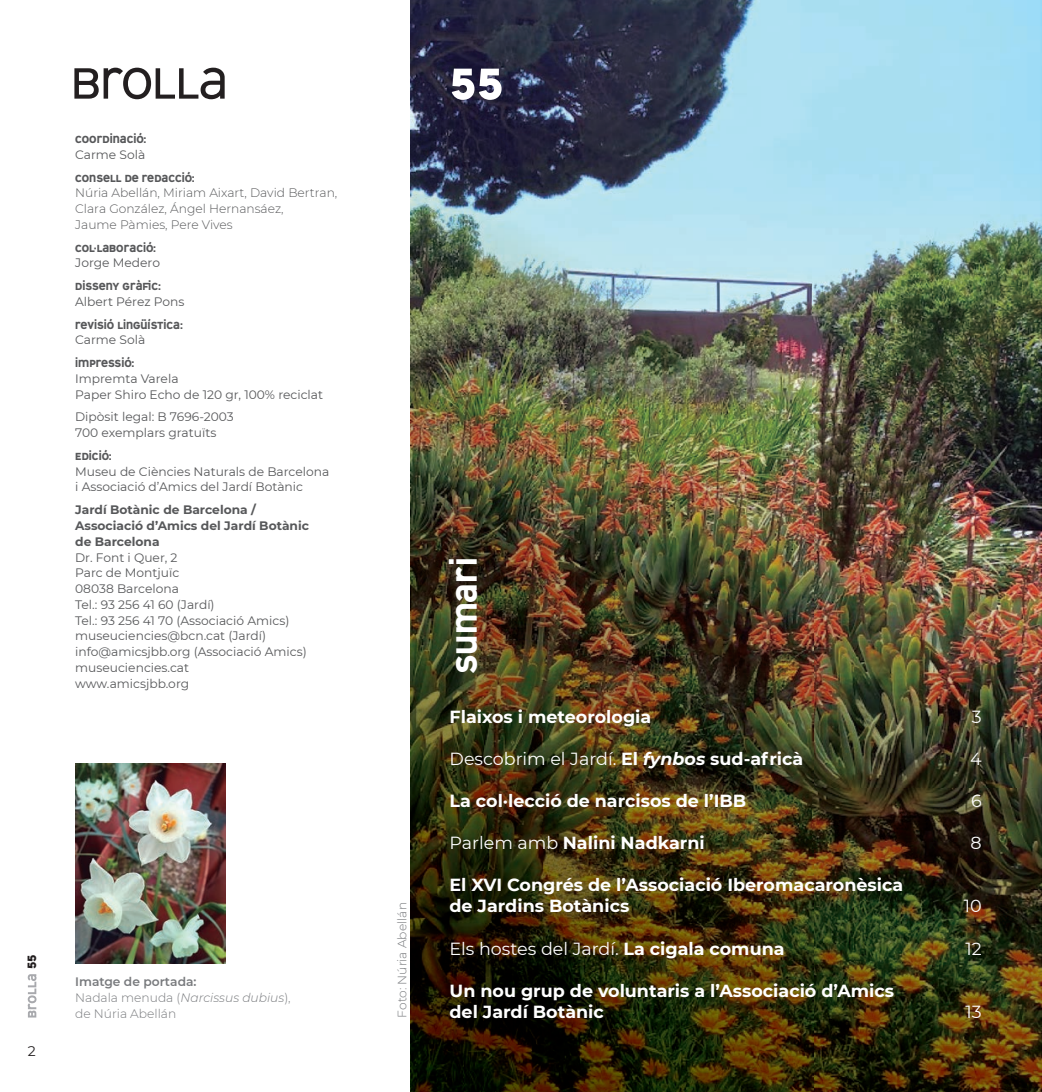
<style>
.page{position:relative;width:1042px;height:1092px;background:#fff}
.page>*{position:absolute;margin:0;border:0;box-sizing:border-box;transform-origin:0 0}
.t1{font:52.5px "Designal BW20";color:#fff}
.t2{font:35px "Designal BW20";color:#fff}
.t3{font:700 17.5px/21px "Montserrat";color:#fff}
.t4{font:17.5px "Montserrat";color:#fff}
.t5{font:14.35px "Designal BW20";color:#231f20}
.t6{font:14px "Montserrat";color:#231f20}
.t7{font:12.25px/15.8px "Montserrat";color:#57585a}
.t8{font:12.25px "Designal BW20";color:#57585a}
.t9{font:300 12.25px/15.8px "Montserrat";color:#57585a}
.t10{font:300 12.25px/15.8px "Montserrat";color:#787a7d}
.t11{font:700 12.25px/15.8px "Montserrat";color:#57585a}
.s1{font-weight:600}
.s2{font-style:italic}
.s3{font-weight:700}
.s4{font-weight:700;font-style:italic}
.s5{font-weight:400}
</style>
<div class="page">
<svg style="left:28px;top:974px;width:9px;height:43px"></svg>
<img style="left:411px;top:0;width:631px;height:1091px">
<img style="left:75px;top:763px;width:150px;height:200px">
<svg style="left:74px;top:68px;width:151px;height:31px"></svg>
<p class="t8" style="left:75px;top:133px;width:73px">COORDINACIÓ:</p>
<p class="t7" style="left:75px;top:146px;width:72px">Carme Solà</p>
<p class="t8" style="left:75px;top:171px;width:121px">CONSELL DE REDACCIÓ:</p>
<p class="t9" style="left:75px;top:185px;width:264px">Núria Abellán, Miriam Aixart, David Bertran,<br>Clara González, Ángel Hernansáez,<br>Jaume Pàmies, Pere Vives</p>
<p class="t8" style="left:75px;top:241px;width:82px">COL·LABORACIÓ:</p>
<p class="t7" style="left:75px;top:255px;width:86px">Jorge Medero</p>
<p class="t8" style="left:75px;top:280px;width:87px">DISSENY GRÀFIC:</p>
<p class="t7" style="left:75px;top:293px;width:111px">Albert Pérez Pons</p>
<p class="t8" style="left:75px;top:318px;width:109px">REVISIÓ LINGÜÍSTICA:</p>
<p class="t7" style="left:75px;top:332px;width:72px">Carme Solà</p>
<p class="t8" style="left:75px;top:357px;width:61px">IMPRESSIÓ:</p>
<p class="t7" style="left:75px;top:370px;width:249px">Impremta Varela<br>Paper Shiro Echo de 120 gr, 100% reciclat</p>
<p class="t7" style="left:75px;top:409px;width:160px">Dipòsit legal: B 7696-2003<br>700 exemplars gratuïts</p>
<p class="t8" style="left:75px;top:449px;width:38px">EDICIÓ:</p>
<p class="t7" style="left:75px;top:463px;width:256px">Museu de Ciències Naturals de Barcelona i Associació d’Amics del Jardí Botànic</p>
<p class="t11" style="left:75px;top:501px;width:235px">Jardí Botànic de Barcelona /<br>Associació d’Amics del Jardí Botànic de Barcelona</p>
<p class="t7" style="left:75px;top:549px;width:233px">Dr. Font i Quer, 2<br>Parc de Montjuïc<br>08038 Barcelona<br>Tel.: 93 256 41 60 (Jardí)<br>Tel.: 93 256 41 70 (Associació Amics) museuciencies@bcn.cat (Jardí) info@amicsjbb.org (Associació Amics) museuciencies.cat<br>www.amicsjbb.org</p>
<p class="t5" style="left:24px;top:969px;width:16px;rotate:-90deg">55</p>
<p class="t6" style="left:28px;top:1041px;width:9px">2</p>
<p class="t10" style="left:75px;top:973px;width:217px"><span class="s1">Imatge de portada:<br></span>Nadala menuda (<span class="s2">Narcissus dubius</span>), de Núria Abellán</p>
<h1 class="t1" style="left:449px;top:55px;width:56px">55</h1>
<p class="t10" style="left:394px;top:1017px;width:117px;rotate:-90deg">Foto: Núria Abellán</p>
<h2 class="t2" style="left:447px;top:673px;width:117px;rotate:-90deg">SUMARI</h2>
<h3 class="t3" style="left:449px;top:705px;width:203px">Flaixos i meteorologia</h3>
<h3 class="t4" style="left:972px;top:705px;width:11px">3</h3>
<h3 class="t4" style="left:449px;top:747px;width:355px">Descobrim el Jardí. <span class="s3">El</span> <span class="s4">fynbos</span> <span class="s3">sud-africà</span></h3>
<h3 class="t4" style="left:970px;top:747px;width:13px">4</h3>
<h3 class="t3" style="left:449px;top:789px;width:298px">La col·lecció de narcisos de l’IBB</h3>
<h3 class="t4" style="left:971px;top:789px;width:12px">6</h3>
<h3 class="t3" style="left:449px;top:831px;width:257px"><span class="s5">Parlem amb</span> Nalini Nadkarni</h3>
<h3 class="t4" style="left:970px;top:831px;width:13px">8</h3>
<h3 class="t3" style="left:449px;top:873px;width:455px">El XVI Congrés de l’Associació Iberomacaronèsica de Jardins Botànics</h3>
<h3 class="t4" style="left:964px;top:894px;width:19px">10</h3>
<h3 class="t4" style="left:449px;top:936px;width:336px">Els hostes del Jardí. <span class="s3">La cigala comuna</span></h3>
<h3 class="t4" style="left:965px;top:936px;width:18px">12</h3>
<h3 class="t3" style="left:449px;top:978px;width:446px">Un nou grup de voluntaris a l’Associació d’Amics</h3>
<h3 class="t3" style="left:449px;top:999px;width:156px">del Jardí Botànic</h3>
<h3 class="t4" style="left:965px;top:999px;width:18px">13</h3>
</div>
